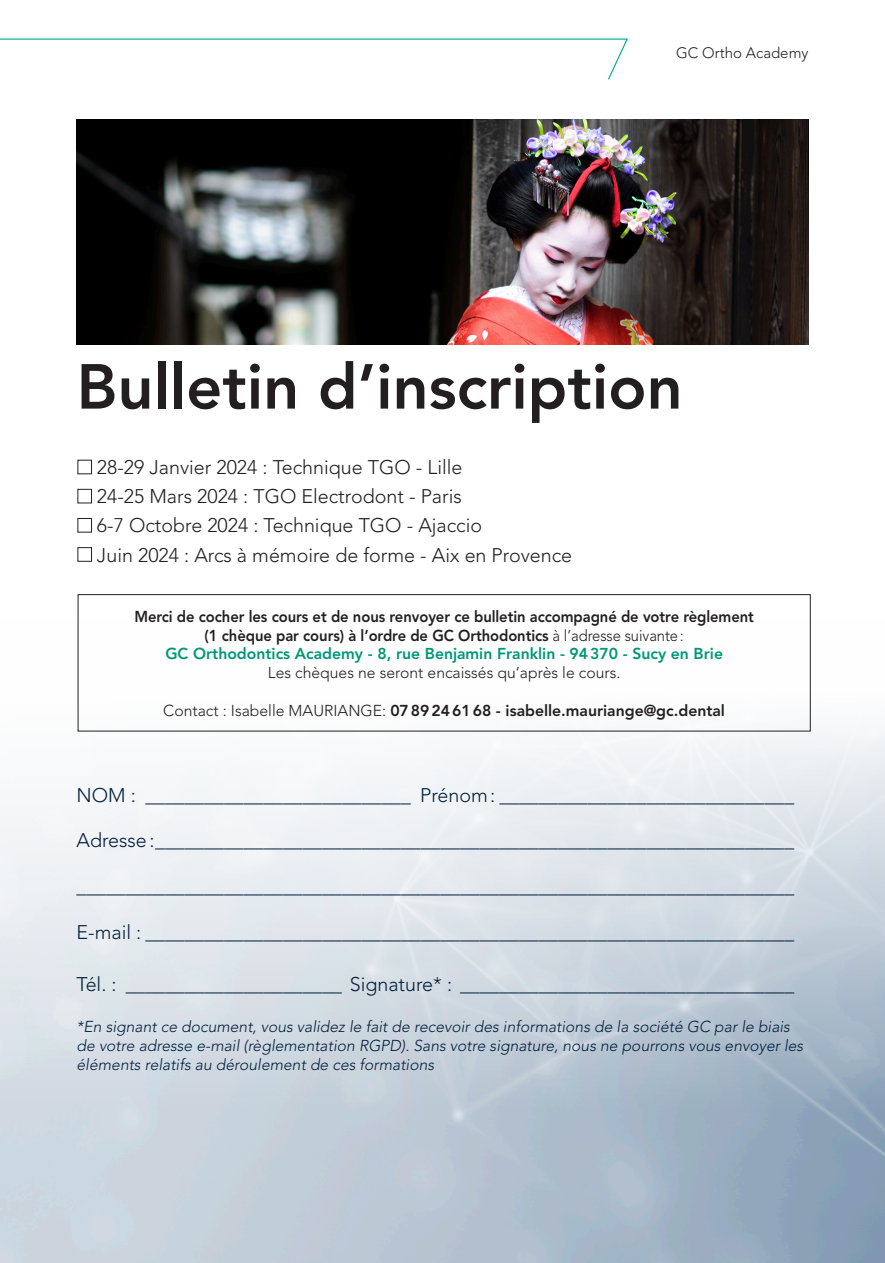
<style>
.page{position:relative;width:885px;height:1263px;background:#fff}
.page>*{position:absolute;margin:0;border:0;box-sizing:border-box;transform-origin:0 0}
.t1{font:800 62.85px "Avenir LT Std";color:#231f20}
.t2{font:300 19.65px "Avenir LT Std";color:#04203d}
.t3{font:300 19.65px/29.1px "Avenir LT Std";color:#231f20}
.t4{font:italic 300 15.75px/18.9px "Avenir LT Std";color:#04203d}
.t5{font:800 15.75px/18.9px "Avenir LT Std";letter-spacing:-.005em;color:#231f20;text-align:center;scale:.94 1}
.t6{font:800 15.75px "Avenir LT Std";letter-spacing:-.005em;color:#231f20}
.t7{font:300 15.75px "Avenir LT Std";color:#231f20}
.t8{font:300 15px "Avenir LT Std";color:#231f20}
.s1{font-weight:300}
.s2{color:#009778}
</style>
<div class="page">
<svg style="left:0;top:38px;width:628px;height:42px"></svg>
<img style="left:0;top:619px;width:884px;height:644px">
<div style="left:78px;top:594px;width:732px;height:137px;border:1px solid #231f20"></div>
<div style="left:78px;top:460px;width:14px;height:14px;border:1px solid #231f20"></div>
<div style="left:78px;top:489px;width:14px;height:14px;border:1px solid #231f20"></div>
<div style="left:78px;top:518px;width:14px;height:14px;border:1px solid #231f20"></div>
<div style="left:78px;top:547px;width:14px;height:15px;border:1px solid #231f20"></div>
<img style="left:77px;top:119px;width:731px;height:225px">
<p class="t8" style="left:676px;top:44px;width:134px">GC Ortho Academy</p>
<h1 class="t1" style="left:77px;top:350px;width:607px">Bulletin d’inscription</h1>
<p class="t3" style="left:97px;top:453px;width:476px">28-29 Janvier 2024 : Technique TGO - Lille<br>24-25 Mars 2024 : TGO Electrodont - Paris<br>6-7 Octobre 2024 : Technique TGO - Ajaccio<br>Juin 2024 : Arcs à mémoire de forme - Aix en Provence</p>
<p class="t5" style="left:134px;top:607px;width:660px">Merci de cocher les cours et de nous renvoyer ce bulletin accompagné de votre règlement (1 chèque par cours) à l’ordre de GC Orthodontics <span class="s1">à l’adresse suivante:<br></span><span class="s2">GC Orthodontics Academy - 8, rue Benjamin Franklin - 94370 - Sucy en Brie</span></p>
<p class="t7" style="left:268px;top:663px;width:354px">Les chèques ne seront encaissés qu’après le cours.</p>
<p class="t6" style="left:163px;top:701px;width:563px"><span class="s1">Contact : Isabelle MAURIANGE:</span> 0789246168 - isabelle.mauriange@gc.dental</p>
<p class="t2" style="left:77px;top:783px;width:719px">NOM : ___________________________ Prénom: ______________________________</p>
<p class="t2" style="left:77px;top:829px;width:719px">Adresse:_________________________________________________________________</p>
<p class="t2" style="left:77px;top:875px;width:719px">_________________________________________________________________________</p>
<p class="t2" style="left:77px;top:921px;width:719px">E-mail : __________________________________________________________________</p>
<p class="t2" style="left:77px;top:972px;width:719px">Tél. : ______________________ Signature* : __________________________________</p>
<p class="t4" style="left:77px;top:1017px;width:728px">*En signant ce document, vous validez le fait de recevoir des informations de la société GC par le biais de votre adresse e-mail (règlementation RGPD). Sans votre signature, nous ne pourrons vous envoyer les éléments relatifs au déroulement de ces formations</p>
</div>
